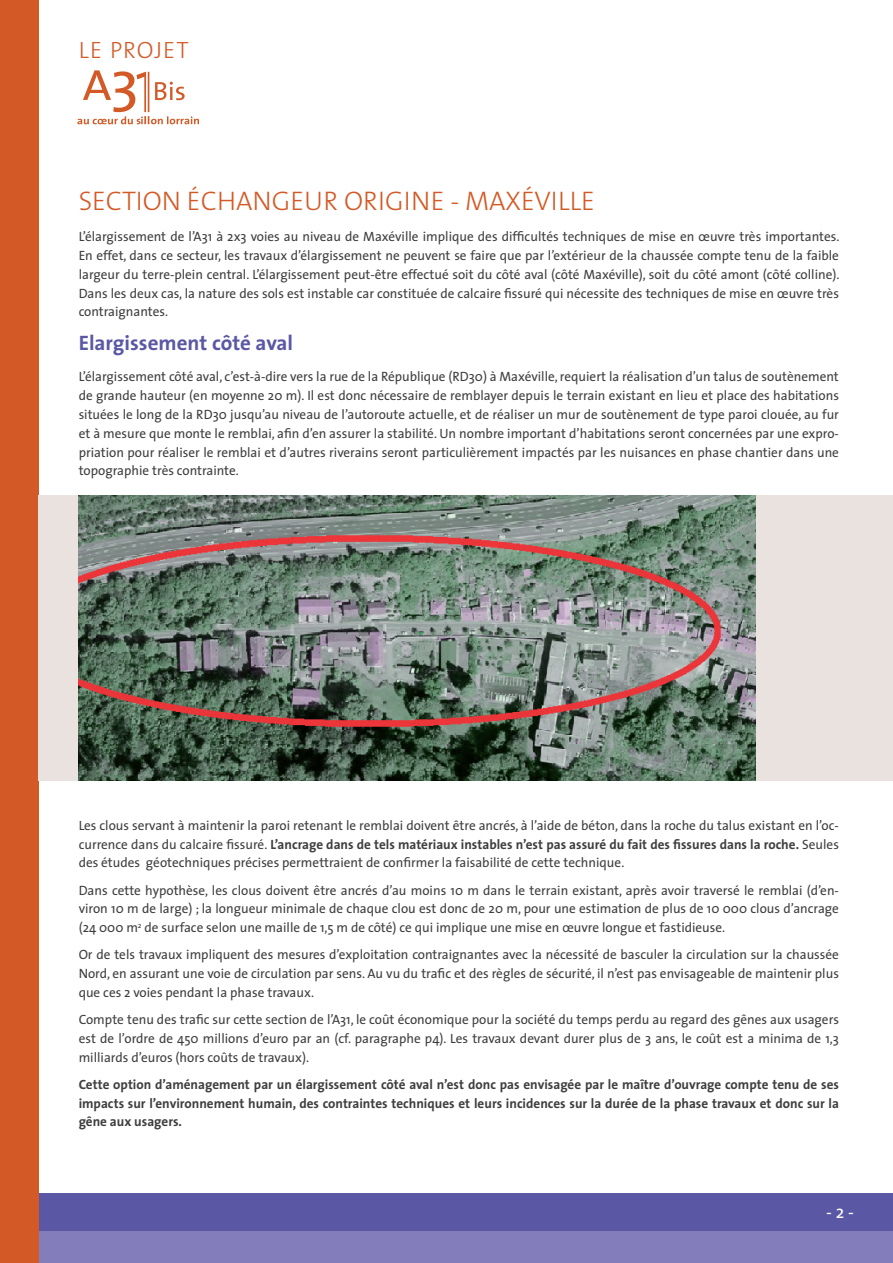
<style>
.page{position:relative;width:893px;height:1263px;background:#fff}
.page>*{position:absolute;margin:0;border:0;box-sizing:border-box;transform-origin:0 0}
.t1{font:300 27px "The Sans";color:#d35a26}
.t2{font:300 23.7px "The Sans";letter-spacing:.04em;color:#d35a26}
.t3{font:700 21px "The Sans";color:#5a57a5}
.t4{font:18px "The Sans";color:#fff}
.t5{font:13.5px/18.8px "The Sans";color:#3e3e3f;text-align:justify}
.t6{font:700 13.5px/18.8px "The Sans";color:#3e3e3f;text-align:justify}
.s1{font-weight:700}
</style>
<div class="page">
<div style="left:0;top:1193px;width:893px;height:39px;background:#5a57a5"></div>
<div style="left:0;top:1231px;width:893px;height:32px;background:#837dbb"></div>
<svg style="left:77px;top:70px;width:122px;height:54px"></svg>
<div style="left:0;top:0;width:38px;height:1263px;background:#d35a26"></div>
<div style="left:38px;top:495px;width:855px;height:286px;background:#e9e2de"></div>
<img style="left:79px;top:495px;width:677px;height:285px">
<h2 class="t2" style="left:79px;top:31px;width:112px">LE PROJET</h2>
<h1 class="t1" style="left:79px;top:178px;width:518px">SECTION ÉCHANGEUR ORIGINE - MAXÉVILLE</h1>
<p class="t5" style="left:79px;top:227px;width:762px">L’élargissement de l’A31 à 2x3 voies au niveau de Maxéville implique des difficultés techniques de mise en œuvre très importantes.<br>En effet, dans ce secteur, les travaux d’élargissement ne peuvent se faire que par l’extérieur de la chaussée compte tenu de la faible largeur du terre-plein central. L’élargissement peut-être effectué soit du côté aval (côté Maxéville), soit du côté amont (côté colline).<br>Dans les deux cas, la nature des sols est instable car constituée de calcaire fissuré qui nécessite des techniques de mise en œuvre très contraignantes.</p>
<h3 class="t3" style="left:79px;top:325px;width:216px">Elargissement côté aval</h3>
<p class="t5" style="left:79px;top:367px;width:762px">L’élargissement côté aval, c’est-à-dire vers la rue de la République (RD30) à Maxéville, requiert la réalisation d’un talus de soutènement de grande hauteur (en moyenne 20 m). Il est donc nécessaire de remblayer depuis le terrain existant en lieu et place des habitations situées le long de la RD30 jusqu’au niveau de l’autoroute actuelle, et de réaliser un mur de soutènement de type paroi clouée, au fur et à mesure que monte le remblai, afin d’en assurer la stabilité. Un nombre important d’habitations seront concernées par une expro&shy;priation pour réaliser le remblai et d’autres riverains seront particulièrement impactés par les nuisances en phase chantier dans une topographie très contrainte.</p>
<p class="t5" style="left:79px;top:815px;width:762px">Les clous servant à maintenir la paroi retenant le remblai doivent être ancrés, à l’aide de béton, dans la roche du talus existant en l’oc&shy;currence dans du calcaire fissuré. <span class="s1">L’ancrage dans de tels matériaux instables n’est pas assuré du fait des fissures dans la roche.</span> Seules des études géotechniques précises permettraient de confirmer la faisabilité de cette technique.</p>
<p class="t5" style="left:79px;top:880px;width:762px">Dans cette hypothèse, les clous doivent être ancrés d’au moins 10 m dans le terrain existant, après avoir traversé le remblai (d’en&shy;viron 10 m de large) ; la longueur minimale de chaque clou est donc de 20 m, pour une estimation de plus de 10 000 clous d’ancrage (24 000 m<sup>2</sup> de surface selon une maille de 1,5 m de côté) ce qui implique une mise en œuvre longue et fastidieuse.</p>
<p class="t5" style="left:79px;top:945px;width:762px">Or de tels travaux impliquent des mesures d’exploitation contraignantes avec la nécessité de basculer la circulation sur la chaussée Nord, en assurant une voie de circulation par sens. Au vu du trafic et des règles de sécurité, il n’est pas envisageable de maintenir plus que ces 2 voies pendant la phase travaux.</p>
<p class="t5" style="left:79px;top:1010px;width:762px">Compte tenu des trafic sur cette section de l’A31, le coût économique pour la société du temps perdu au regard des gênes aux usagers est de l’ordre de 450 millions d’euro par an (cf. paragraphe p4). Les travaux devant durer plus de 3 ans, le coût est a minima de 1,3 milliards d’euros (hors coûts de travaux).</p>
<p class="t6" style="left:79px;top:1074px;width:762px">Cette option d’aménagement par un élargissement côté aval n’est donc pas envisagée par le maître d’ouvrage compte tenu de ses impacts sur l’environnement humain, des contraintes techniques et leurs incidences sur la durée de la phase travaux et donc sur la gêne aux usagers.</p>
<h3 class="t4" style="left:826px;top:1197px;width:29px">- 2 -</h3>
</div>
